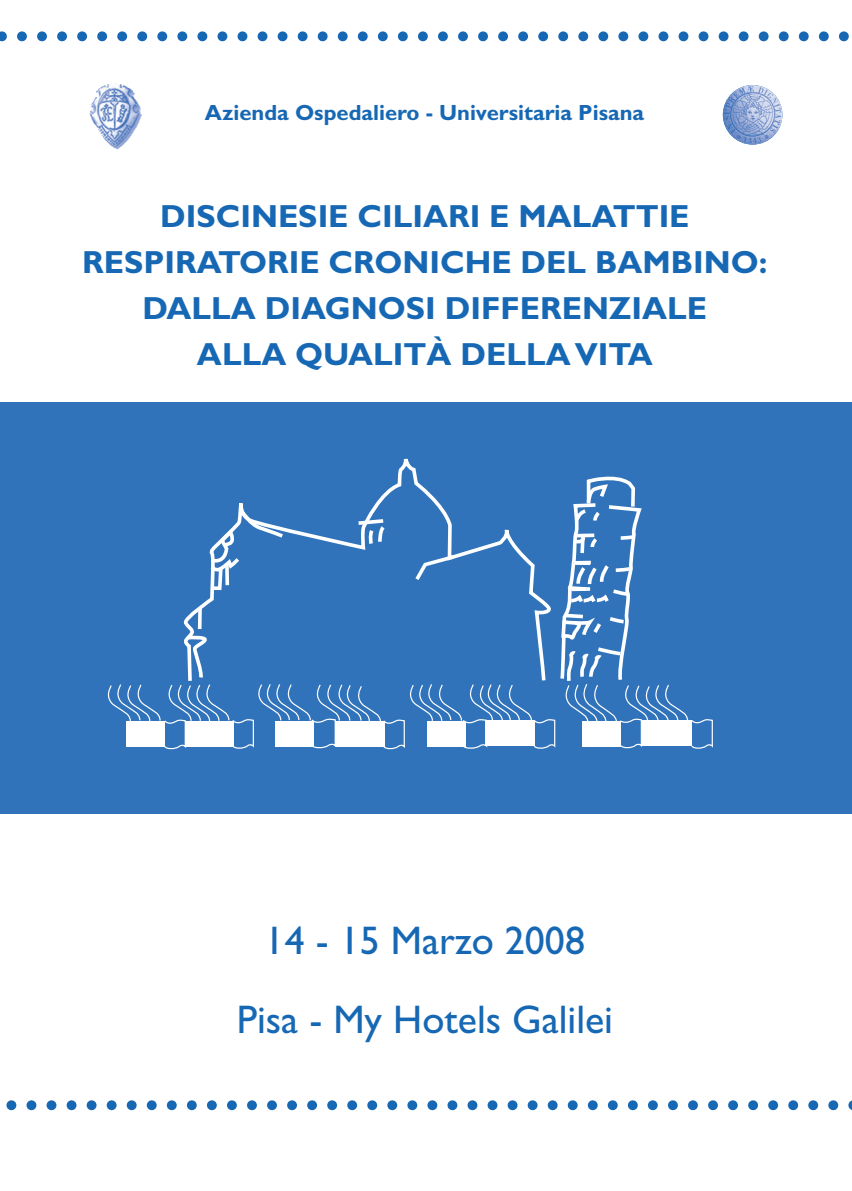
<style>
.page{position:relative;width:852px;height:1191px;background:#fff}
.page>*{position:absolute;margin:0;border:0;box-sizing:border-box;transform-origin:0 0}
.t1{font:40px/79px "Gill Sans";color:#1768b4;text-align:center}
.t2{font:700 32px/46px "Gill Sans";color:#1768b4;text-align:center}
.t3{font:700 22px "Gill Sans";color:#1768b4}
</style>
<div class="page">
<div style="left:0;top:403px;width:850px;height:410px;background:#3073ba"></div>
<svg style="left:108px;top:473px;width:605px;height:277px"></svg>
<svg style="left:0;top:31px;width:849px;height:10px"></svg>
<svg style="left:6px;top:1100px;width:844px;height:10px"></svg>
<img style="left:722px;top:85px;width:60px;height:59px;border-radius:50%">
<img style="left:89px;top:83px;width:53px;height:67px">
<p class="t3" style="left:205px;top:104px;width:441px">Azienda Ospedaliero - Universitaria Pisana</p>
<p class="t2" style="left:82px;top:196px;width:686px">DISCINESIE CILIARI E MALATTIE<br>RESPIRATORIE CRONICHE DEL BAMBINO:<br>DALLA DIAGNOSI DIFFERENZIALE<br>ALLA QUALITÀ DELLAVITA</p>
<p class="t1" style="left:236px;top:904px;width:377px">14 - 15 Marzo 2008<br>Pisa - My Hotels Galilei</p>
</div>
